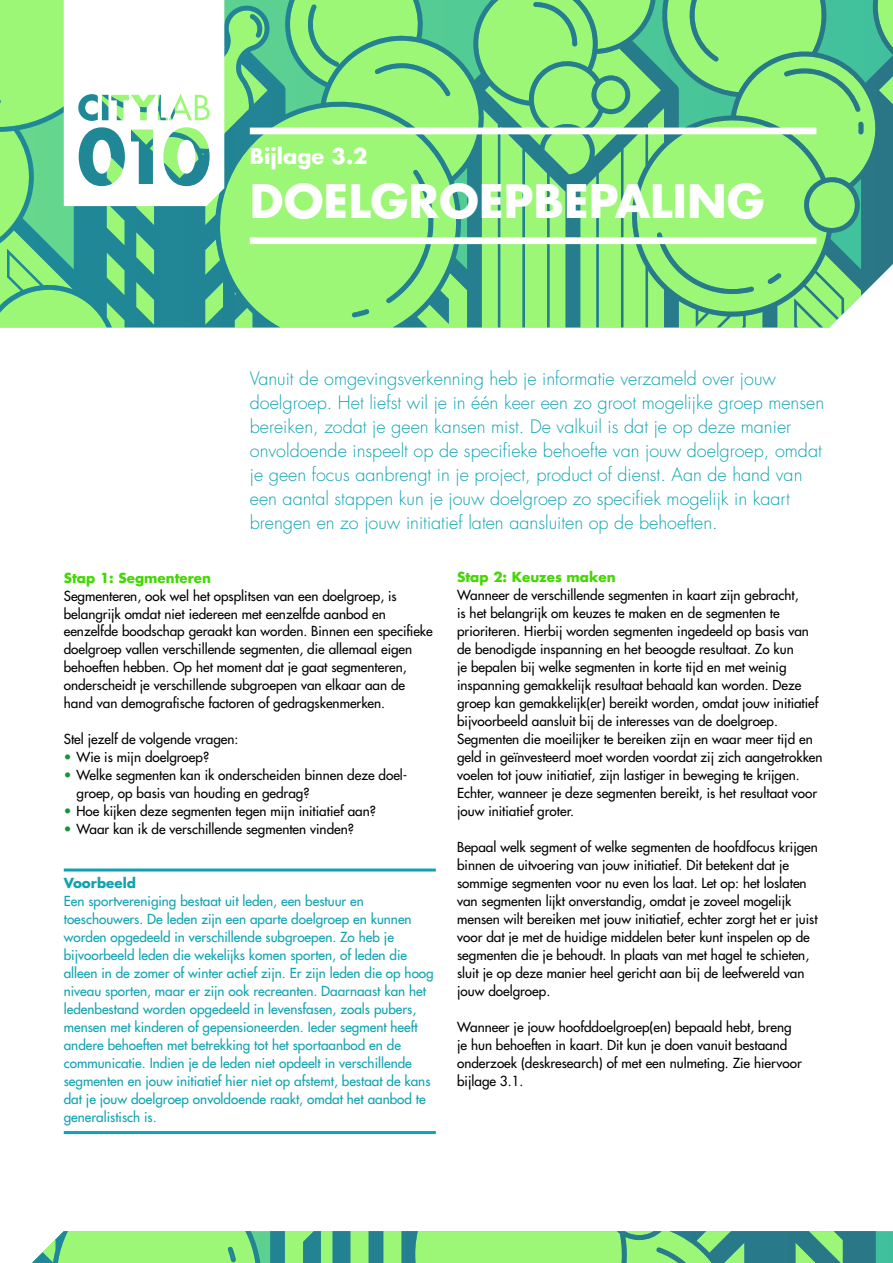
<style>
.page{position:relative;width:893px;height:1263px;background:#fff}
.page>*{position:absolute;margin:0;border:0;box-sizing:border-box;transform-origin:0 0}
.t1{font:700 45px "Futura Std";color:#fff}
.t2{font:700 21px "Futura Std";color:#fff}
.t3{font:300 18px/24px "Futura Std";color:#0fa3b1}
.t4{font:500 13.5px/18px "Futura Std";color:#000}
.t5{font:500 13.5px/18px "Futura Std";color:#0fa3b1}
.t6{font:700 13.5px "Futura Std";color:#42d802}
.t7{font:700 13.5px "Futura Std";color:#0fa3b1}
.s1{color:#18933c}
</style>
<div class="page">
<hr style="left:64px;top:868px;width:372px;height:3px;background:#0fa3b1">
<hr style="left:64px;top:1131px;width:372px;height:3px;background:#0fa3b1">
<svg style="left:0;top:0;width:893px;height:327px;background:#7dd87f"></svg>
<svg style="left:224px;top:0;width:669px;height:131px;background:#79d780"></svg>
<svg style="left:32px;top:1231px;width:861px;height:32px;background:#79d180"></svg>
<div style="left:250px;top:128px;width:566px;height:6px;background:#fff"></div>
<div style="left:250px;top:237px;width:566px;height:7px;background:#fff"></div>
<svg style="left:64px;top:0;width:160px;height:206px"></svg>
<h2 class="t2" style="left:250px;top:142px;width:119px">Bijlage 3.2</h2>
<h1 class="t1" style="left:250px;top:171px;width:516px">DOELGROEPBEPALING</h1>
<p class="t3" style="left:250px;top:367px;width:576px">Vanuit de omgevingsverkenning heb je informatie verzameld over jouw doelgroep. Het liefst wil je in één keer een zo groot mogelijke groep mensen bereiken, zodat je geen kansen mist. De valkuil is dat je op deze manier onvoldoende inspeelt op de specifieke behoefte van jouw doelgroep, omdat je geen focus aanbrengt in je project, product of dienst. Aan de hand van een aantal stappen kun je jouw doelgroep zo specifiek mogelijk in kaart brengen en zo jouw initiatief laten aansluiten op de behoeften.</p>
<p class="t6" style="left:64px;top:568px;width:149px">Stap 1: Segmenteren</p>
<p class="t4" style="left:64px;top:587px;width:370px">Segmenteren, ook wel het opsplitsen van een doelgroep, is belangrijk omdat niet iedereen met eenzelfde aanbod en eenzelfde boodschap geraakt kan worden. Binnen een specifieke doelgroep vallen verschillende segmenten, die allemaal eigen behoeften hebben. Op het moment dat je gaat segmenteren, onderscheidt je verschillende subgroepen van elkaar aan de hand van demografische factoren of gedragskenmerken.</p>
<p class="t4" style="left:64px;top:730px;width:176px">Stel jezelf de volgende vragen:</p>
<p class="t4" style="left:64px;top:748px;width:147px"><span class="s1">•</span> Wie is mijn doelgroep?</p>
<p class="t4" style="left:77px;top:766px;width:332px;text-indent:-13px"><span class="s1">•</span> Welke segmenten kan ik onderscheiden binnen deze doel&shy;groep, op basis van houding en gedrag?</p>
<p class="t4" style="left:64px;top:802px;width:314px"><span class="s1">•</span> Hoe kijken deze segmenten tegen mijn initiatief aan?</p>
<p class="t4" style="left:64px;top:820px;width:292px"><span class="s1">•</span> Waar kan ik de verschillende segmenten vinden?</p>
<p class="t7" style="left:64px;top:874px;width:74px">Voorbeeld</p>
<p class="t5" style="left:64px;top:892px;width:371px">Een sportvereniging bestaat uit leden, een bestuur en toeschouwers. De leden zijn een aparte doelgroep en kunnen worden opgedeeld in verschillende subgroepen. Zo heb je bijvoorbeeld leden die wekelijks komen sporten, of leden die alleen in de zomer of winter actief zijn. Er zijn leden die op hoog niveau sporten, maar er zijn ook recreanten. Daarnaast kan het ledenbestand worden opgedeeld in levensfasen, zoals pubers, mensen met kinderen of gepensioneerden. Ieder segment heeft andere behoeften met betrekking tot het sportaanbod en de communicatie. Indien je de leden niet opdeelt in verschillende segmenten en jouw initiatief hier niet op afstemt, bestaat de kans dat je jouw doelgroep onvoldoende raakt, omdat het aanbod te generalistisch is.</p>
<p class="t6" style="left:457px;top:568px;width:160px">Stap 2: Keuzes maken</p>
<p class="t4" style="left:457px;top:586px;width:367px">Wanneer de verschillende segmenten in kaart zijn gebracht,<br>is het belangrijk om keuzes te maken en de segmenten te prioriteren. Hierbij worden segmenten ingedeeld op basis van de benodigde inspanning en het beoogde resultaat. Zo kun<br>je bepalen bij welke segmenten in korte tijd en met weinig inspanning gemakkelijk resultaat behaald kan worden. Deze groep kan gemakkelijk(er) bereikt worden, omdat jouw initiatief bijvoorbeeld aansluit bij de interesses van de doelgroep.<br>Segmenten die moeilijker te bereiken zijn en waar meer tijd en geld in geïnvesteerd moet worden voordat zij zich aangetrokken voelen tot jouw initiatief, zijn lastiger in beweging te krijgen.<br>Echter, wanneer je deze segmenten bereikt, is het resultaat voor jouw initiatief groter.</p>
<p class="t4" style="left:457px;top:838px;width:362px">Bepaal welk segment of welke segmenten de hoofdfocus krijgen binnen de uitvoering van jouw initiatief. Dit betekent dat je sommige segmenten voor nu even los laat. Let op: het loslaten van segmenten lijkt onverstandig, omdat je zoveel mogelijk mensen wilt bereiken met jouw initiatief, echter zorgt het er juist voor dat je met de huidige middelen beter kunt inspelen op de segmenten die je behoudt. In plaats van met hagel te schieten, sluit je op deze manier heel gericht aan bij de leefwereld van jouw doelgroep.</p>
<p class="t4" style="left:457px;top:1018px;width:346px">Wanneer je jouw hoofddoelgroep(en) bepaald hebt, breng je hun behoeften in kaart. Dit kun je doen vanuit bestaand onderzoek (deskresearch) of met een nulmeting. Zie hiervoor bijlage 3.1.</p>
</div>
